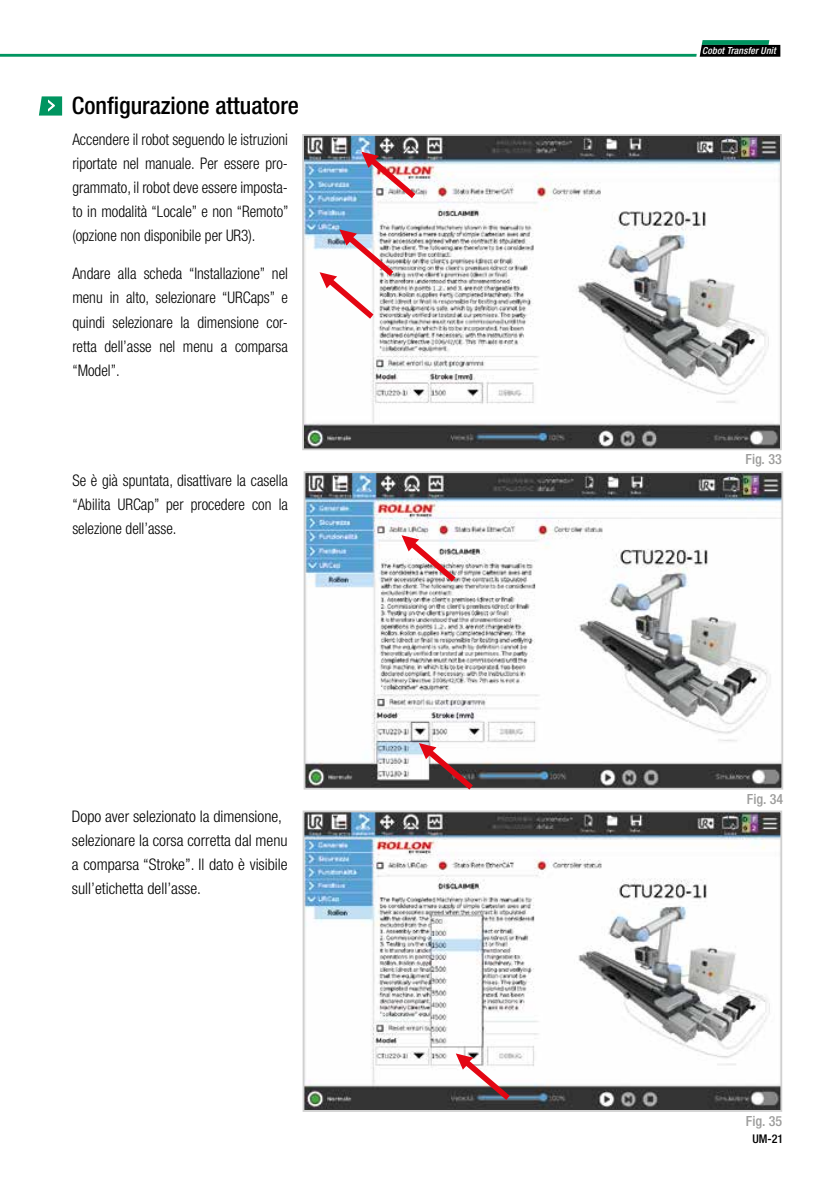
<style>
.page{position:relative;width:840px;height:1191px;background:#fff}
.page>*{position:absolute;margin:0;border:0;box-sizing:border-box;transform-origin:0 0}
.t1{font:500 condensed 24px "Helvetica Neue LT Std";color:#000}
.t2{font:300 condensed 16px/24px "Helvetica Neue LT Std";color:#000;text-align:justify;scale:.95 1}
.t3{font:300 condensed 16px/24px "Helvetica Neue LT Std";color:#000}
.t4{font:500 condensed 14px "Helvetica Neue LT Std";color:#9d9d9c}
.t5{font:500 condensed 12px "Helvetica Neue LT Std";color:#000}
.t6{font:italic 500 condensed 9.8px "Helvetica Neue LT Std";letter-spacing:.015em;color:#fff}
</style>
<div class="page">
<hr style="left:0;top:54px;width:696px;height:3px;background:#009560">
<svg style="left:699px;top:40px;width:82px;height:17px"></svg>
<img style="left:305px;top:137px;width:473px;height:310px">
<div style="left:302px;top:134px;width:479px;height:316px;border:2px solid #d0d0d0"></div>
<svg style="left:39px;top:96px;width:23px;height:20px"></svg>
<img style="left:306px;top:474px;width:473px;height:312px">
<div style="left:303px;top:471px;width:479px;height:318px;border:2px solid #d0d0d0"></div>
<img style="left:305px;top:813px;width:473px;height:295px">
<div style="left:302px;top:810px;width:479px;height:301px;border:2px solid #d0d0d0"></div>
<svg style="left:401px;top:535px;width:54px;height:47px"></svg>
<svg style="left:418px;top:743px;width:54px;height:46px"></svg>
<img style="left:361px;top:152px;width:54px;height:46px">
<svg style="left:455px;top:1053px;width:54px;height:47px"></svg>
<svg style="left:319px;top:229px;width:74px;height:90px"></svg>
<h1 class="t1" style="left:72px;top:91px;width:228px">Configurazione attuatore</h1>
<p class="t2" style="left:72px;top:128px;width:229px">Accendere il robot seguendo le istruzioni riportate nel manuale. Per essere pro&shy;grammato, il robot deve essere imposta&shy;to in modalità “Locale” e non “Remoto” (opzione non disponibile per UR3).</p>
<p class="t2" style="left:72px;top:262px;width:228px">Andare alla scheda “Installazione” nel menu in alto, selezionare “URCaps” e quindi selezionare la dimensione cor&shy;retta dell’asse nel menu a comparsa “Model”.</p>
<p class="t2" style="left:72px;top:468px;width:228px">Se è già spuntata, disattivare la casella “Abilita URCap” per procedere con la selezione dell’asse.</p>
<p class="t3" style="left:72px;top:804px;width:217px">Dopo aver selezionato la dimensione, selezionare la corsa corretta dal menu a comparsa “Stroke”. Il dato è visibile sull’etichetta dell’asse.</p>
<p class="t6" style="left:701px;top:45px;width:75px">Cobot Transfer Unit</p>
<p class="t4" style="left:745px;top:451px;width:38px">Fig. 33</p>
<p class="t4" style="left:746px;top:790px;width:38px">Fig. 34</p>
<p class="t4" style="left:745px;top:1112px;width:38px">Fig. 35</p>
<p class="t5" style="left:752px;top:1131px;width:32px">UM-21</p>
</div>
